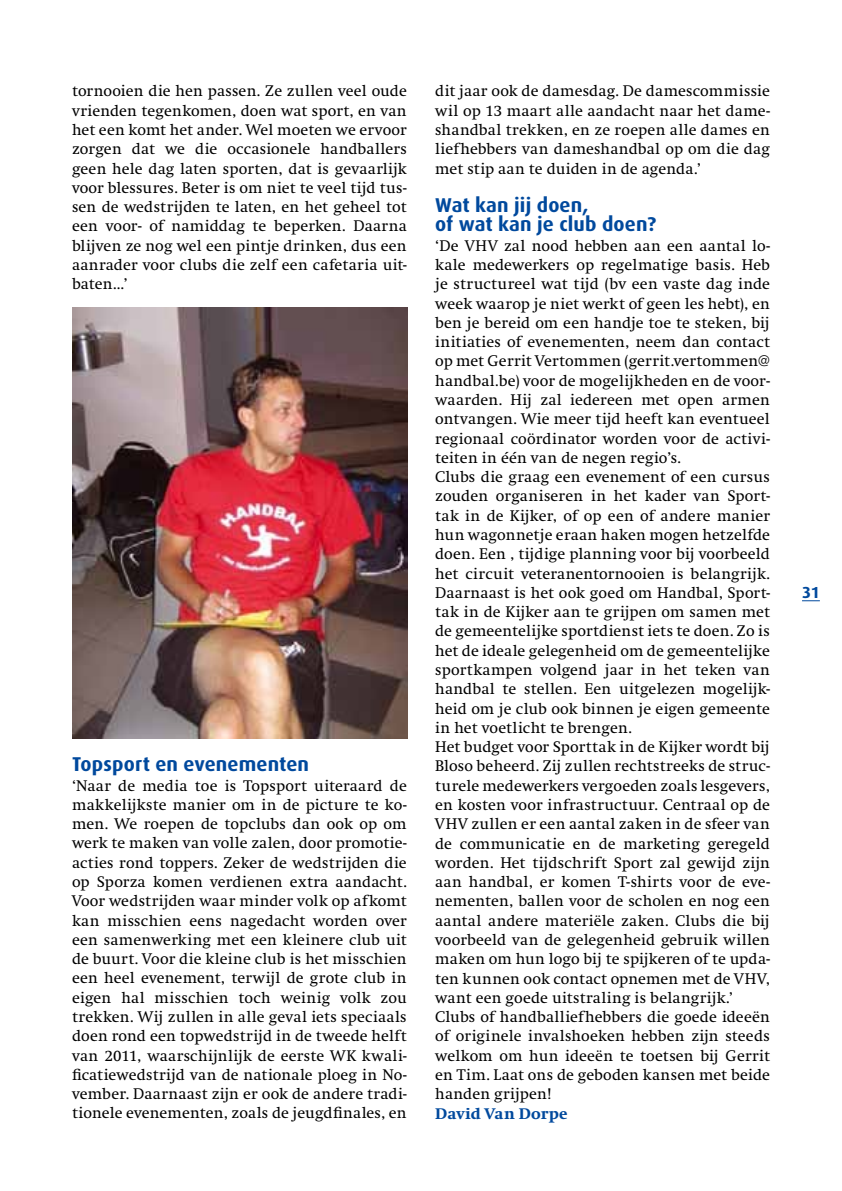
<style>
.page{position:relative;width:842px;height:1191px;background:#fff}
.page>*{position:absolute;margin:0;border:0;box-sizing:border-box;transform-origin:0 0}
.t1{font:700 20px/19.2px "Dax";letter-spacing:.01em;color:#00499d}
.t2{font:16px/19.2px "Swift";letter-spacing:.01em;color:#000;text-align:justify}
.t3{font:800 16px "Swift";letter-spacing:.01em;color:#00499d}
.t4{font:700 16px "Dax";color:#00499d}
</style>
<div class="page">
<svg style="left:802px;top:600px;width:18px;height:1px"></svg>
<img style="left:72px;top:308px;width:336px;height:430px">
<p class="t2" style="left:72px;top:82px;width:336px">tornooien die hen passen. Ze zullen veel oude vrienden tegenkomen, doen wat sport, en van het een komt het ander. Wel moeten we ervoor zorgen dat we die occasionele handballers geen hele dag laten sporten, dat is gevaarlijk voor blessures. Beter is om niet te veel tijd tus&shy;sen de wedstrijden te laten, en het geheel tot een voor- of namiddag te beperken. Daarna blijven ze nog wel een pintje drinken, dus een aanrader voor clubs die zelf een cafetaria uit&shy;baten…’</p>
<p class="t1" style="left:72px;top:755px;width:239px">Topsport en evenementen</p>
<p class="t2" style="left:72px;top:776px;width:336px">‘Naar de media toe is Topsport uiteraard de makkelijkste manier om in de picture te ko&shy;men. We roepen de topclubs dan ook op om werk te maken van volle zalen, door promotie&shy;acties rond toppers. Zeker de wedstrijden die op Sporza komen verdienen extra aandacht.<br>Voor wedstrijden waar minder volk op afkomt kan misschien eens nagedacht worden over een samenwerking met een kleinere club uit de buurt. Voor die kleine club is het misschien een heel evenement, terwijl de grote club in eigen hal misschien toch weinig volk zou trekken. Wij zullen in alle geval iets speciaals doen rond een topwedstrijd in de tweede helft van 2011, waarschijnlijk de eerste WK kwali&shy;ficatiewedstrijd van de nationale ploeg in No&shy;vember. Daarnaast zijn er ook de andere tradi&shy;tionele evenementen, zoals de jeugdfinales, en</p>
<p class="t2" style="left:435px;top:82px;width:336px">dit jaar ook de damesdag. De damescommissie wil op 13 maart alle aandacht naar het dame&shy;shandbal trekken, en ze roepen alle dames en liefhebbers van dameshandbal op om die dag met stip aan te duiden in de agenda.’</p>
<p class="t1" style="left:435px;top:196px;width:222px">Wat kan jij doen,<br>of wat kan je club doen?</p>
<p class="t2" style="left:435px;top:236px;width:336px;text-align:left">‘De VHV zal nood hebben aan een aantal lo&shy;kale medewerkers op regelmatige basis. Heb je structureel wat tijd (bv een vaste dag inde week waarop je niet werkt of geen les hebt), en ben je bereid om een handje toe te steken, bij initiaties of evenementen, neem dan contact op met Gerrit Vertommen (gerrit.vertommen@ handbal.be) voor de mogelijkheden en de voor&shy;waarden. Hij zal iedereen met open armen ontvangen. Wie meer tijd heeft kan eventueel regionaal coördinator worden voor de activi&shy;teiten in één van de negen regio’s.<br>Clubs die graag een evenement of een cursus zouden organiseren in het kader van Sport&shy;tak in de Kijker, of op een of andere manier hun wagonnetje eraan haken mogen hetzelfde doen. Een , tijdige planning voor bij voorbeeld het circuit veteranentornooien is belangrijk.<br>Daarnaast is het ook goed om Handbal, Sport&shy;tak in de Kijker aan te grijpen om samen met de gemeentelijke sportdienst iets te doen. Zo is het de ideale gelegenheid om de gemeentelijke sportkampen volgend jaar in het teken van handbal te stellen. Een uitgelezen mogelijk&shy;heid om je club ook binnen je eigen gemeente in het voetlicht te brengen.<br>Het budget voor Sporttak in de Kijker wordt bij Bloso beheerd. Zij zullen rechtstreeks de struc&shy;turele medewerkers vergoeden zoals lesgevers, en kosten voor infrastructuur. Centraal op de VHV zullen er een aantal zaken in de sfeer van de communicatie en de marketing geregeld worden. Het tijdschrift Sport zal gewijd zijn aan handbal, er komen T-shirts voor de eve&shy;nementen, ballen voor de scholen en nog een aantal andere materiële zaken. Clubs die bij voorbeeld van de gelegenheid gebruik willen maken om hun logo bij te spijkeren of te upda&shy;ten kunnen ook contact opnemen met de VHV, want een goede uitstraling is belangrijk.’ Clubs of handballiefhebbers die goede ideeën of originele invalshoeken hebben zijn steeds welkom om hun ideeën te toetsen bij Gerrit en Tim. Laat ons de geboden kansen met beide handen grijpen!</p>
<p class="t3" style="left:435px;top:1104px;width:134px">David Van Dorpe</p>
<p class="t4" style="left:802px;top:583px;width:19px">31</p>
</div>
